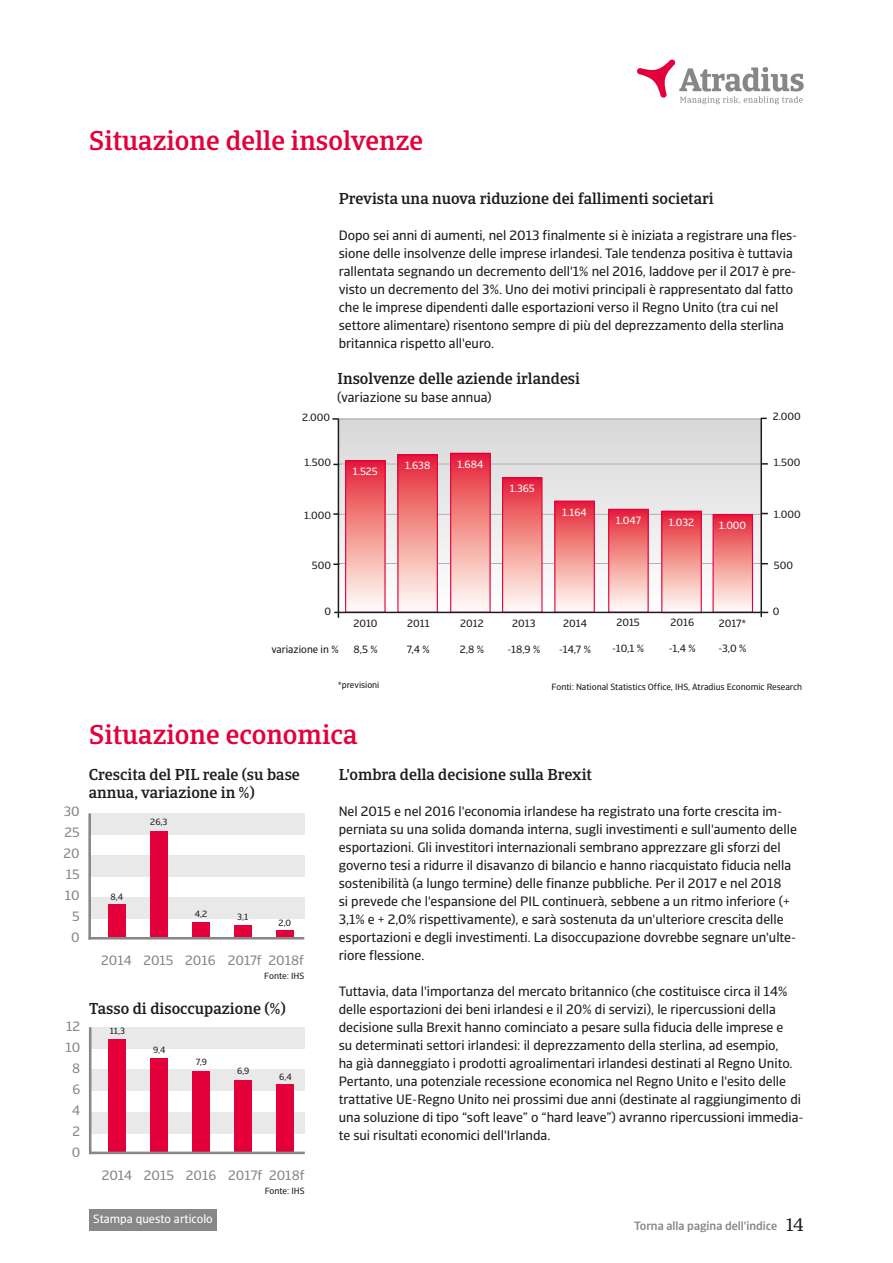
<style>
.page{position:relative;width:893px;height:1263px;background:#fff}
.page>*{position:absolute;margin:0;border:0;box-sizing:border-box;transform-origin:0 0}
.t1{font:500 27px "Catalana";color:#e4003a}
.t2{font:18px "Catalana";color:#1d1d1b}
.t3{font:500 15.75px/18px "Catalana";color:#1d1d1b}
.t4{font:13.5px/18px "Catalana Sans";color:#1d1d1b}
.t5{font:13.5px/21px "Catalana Sans";color:#878787;text-align:right}
.t6{font:500 12px "Catalana Sans";color:#878787}
.t7{font:12px "Catalana Sans";color:#fff}
.t8{font:10.5px "Catalana Sans";color:#1d1d1b}
.t9{font:10.5px "Catalana Sans";color:#fff}
.t10{font:9px "Catalana Sans";color:#1d1d1b}
</style>
<div class="page">
<div style="left:89px;top:813px;width:215px;height:21px;background:#e9e9e9"></div>
<div style="left:90px;top:1027px;width:215px;height:21px;background:#e9e9e9"></div>
<svg style="left:637px;top:60px;width:167px;height:44px"></svg>
<div style="left:89px;top:1210px;width:128px;height:21px;background:#878787"></div>
<div style="left:89px;top:855px;width:215px;height:21px;background:#e9e9e9"></div>
<div style="left:89px;top:897px;width:215px;height:21px;background:#e9e9e9"></div>
<hr style="left:88px;top:813px;width:3px;height:126px;background:#878787">
<div style="left:108px;top:905px;width:17px;height:33px;background:#e4003a"></div>
<div style="left:150px;top:831px;width:17px;height:107px;background:#e4003a"></div>
<div style="left:192px;top:922px;width:17px;height:16px;background:#e4003a"></div>
<div style="left:234px;top:925px;width:17px;height:13px;background:#e4003a"></div>
<div style="left:276px;top:930px;width:17px;height:8px;background:#e4003a"></div>
<hr style="left:88px;top:937px;width:216px;height:2px;background:#878787">
<div style="left:90px;top:1070px;width:215px;height:21px;background:#e9e9e9"></div>
<div style="left:90px;top:1112px;width:215px;height:21px;background:#e9e9e9"></div>
<hr style="left:89px;top:1027px;width:2px;height:127px;background:#878787">
<div style="left:109px;top:1040px;width:17px;height:113px;background:#e4003a"></div>
<div style="left:151px;top:1059px;width:17px;height:94px;background:#e4003a"></div>
<div style="left:193px;top:1071px;width:17px;height:82px;background:#e4003a"></div>
<div style="left:235px;top:1080px;width:17px;height:73px;background:#e4003a"></div>
<div style="left:277px;top:1085px;width:17px;height:68px;background:#e4003a"></div>
<hr style="left:89px;top:1151px;width:216px;height:3px;background:#878787">
<div style="left:338px;top:419px;width:424px;height:193px;background:linear-gradient(to bottom,#d7d7d7,#fffbfc)"></div>
<svg style="left:762px;top:463px;width:6px;height:2px"></svg>
<hr style="left:339px;top:464px;width:423px;height:1px;background:#b3b2b2">
<hr style="left:339px;top:419px;width:423px;height:1px;background:#b3b2b2">
<hr style="left:339px;top:514px;width:423px;height:1px;background:#b3b2b2">
<hr style="left:339px;top:563px;width:423px;height:1px;background:#b3b2b2">
<div style="left:451px;top:453px;width:39px;height:159px;background:linear-gradient(to bottom,#e52533,#fffff9)"></div>
<div style="left:450px;top:453px;width:41px;height:160px;border:1px solid #e4003a"></div>
<div style="left:503px;top:478px;width:39px;height:134px;background:linear-gradient(to bottom,#e52634,#fffff7)"></div>
<div style="left:502px;top:477px;width:40px;height:136px;border:1px solid #e4003a"></div>
<div style="left:555px;top:501px;width:39px;height:111px;background:linear-gradient(to bottom,#e52533,#fffff8)"></div>
<div style="left:554px;top:500px;width:41px;height:113px;border:1px solid #e4003a"></div>
<div style="left:713px;top:514px;width:39px;height:98px;background:linear-gradient(to bottom,#e52433,#fffff5)"></div>
<div style="left:712px;top:514px;width:41px;height:99px;border:1px solid #e4003a"></div>
<div style="left:346px;top:461px;width:39px;height:151px;background:linear-gradient(to bottom,#e52634,#fffff9)"></div>
<div style="left:345px;top:460px;width:41px;height:153px;border:1px solid #e4003a"></div>
<div style="left:398px;top:455px;width:39px;height:157px;background:linear-gradient(to bottom,#e52633,#fffff9)"></div>
<div style="left:397px;top:454px;width:41px;height:159px;border:1px solid #e4003a"></div>
<svg style="left:332px;top:418px;width:6px;height:2px"></svg>
<div style="left:609px;top:509px;width:39px;height:103px;background:linear-gradient(to bottom,#e52533,#fffff7)"></div>
<div style="left:608px;top:509px;width:41px;height:104px;border:1px solid #e4003a"></div>
<div style="left:662px;top:511px;width:39px;height:101px;background:linear-gradient(to bottom,#e52633,#fffff7)"></div>
<div style="left:661px;top:511px;width:41px;height:102px;border:1px solid #e4003a"></div>
<hr style="left:334px;top:612px;width:434px;height:1px;background:#1d1d1b">
<hr style="left:338px;top:419px;width:1px;height:199px;background:#1d1d1b">
<hr style="left:760px;top:419px;width:2px;height:198px;background:#1d1d1b">
<h1 class="t1" style="left:89px;top:124px;width:335px">Situazione delle insolvenze</h1>
<p class="t3" style="left:339px;top:189px;width:377px">Prevista una nuova riduzione dei fallimenti societari</p>
<p class="t4" style="left:339px;top:226px;width:460px">Dopo sei anni di aumenti, nel 2013 finalmente si è iniziata a registrare una fles&shy;sione delle insolvenze delle imprese irlandesi. Tale tendenza positiva è tuttavia rallentata segnando un decremento dell'1% nel 2016, laddove per il 2017 è pre&shy;visto un decremento del 3%. Uno dei motivi principali è rappresentato dal fatto che le imprese dipendenti dalle esportazioni verso il Regno Unito (tra cui nel settore alimentare) risentono sempre di più del deprezzamento della sterlina britannica rispetto all'euro.</p>
<p class="t3" style="left:337px;top:369px;width:244px">Insolvenze delle aziende irlandesi</p>
<p class="t4" style="left:337px;top:388px;width:156px">(variazione su base annua)</p>
<p class="t8" style="left:302px;top:411px;width:30px">2.000</p>
<p class="t8" style="left:773px;top:410px;width:30px">2.000</p>
<p class="t8" style="left:305px;top:456px;width:28px">1.500</p>
<p class="t8" style="left:774px;top:456px;width:28px">1.500</p>
<p class="t9" style="left:457px;top:457px;width:27px">1.684</p>
<p class="t9" style="left:405px;top:459px;width:27px">1.638</p>
<p class="t9" style="left:353px;top:465px;width:27px">1.525</p>
<p class="t9" style="left:510px;top:482px;width:27px">1.365</p>
<p class="t9" style="left:562px;top:506px;width:26px">1.164</p>
<p class="t8" style="left:304px;top:509px;width:29px">1.000</p>
<p class="t8" style="left:774px;top:508px;width:29px">1.000</p>
<p class="t9" style="left:616px;top:514px;width:27px">1.047</p>
<p class="t9" style="left:669px;top:516px;width:27px">1.032</p>
<p class="t9" style="left:719px;top:519px;width:29px">1.000</p>
<p class="t8" style="left:312px;top:559px;width:21px">500</p>
<p class="t8" style="left:774px;top:559px;width:21px">500</p>
<p class="t8" style="left:324px;top:605px;width:8px">0</p>
<p class="t8" style="left:271px;top:642px;width:69px">variazione in %</p>
<p class="t8" style="left:354px;top:617px;width:26px">2010</p>
<p class="t8" style="left:353px;top:642px;width:26px">8,5 %</p>
<p class="t8" style="left:407px;top:617px;width:24px">2011</p>
<p class="t8" style="left:407px;top:642px;width:24px">7,4 %</p>
<p class="t8" style="left:460px;top:617px;width:25px">2012</p>
<p class="t8" style="left:460px;top:642px;width:26px">2,8 %</p>
<p class="t8" style="left:512px;top:617px;width:25px">2013</p>
<p class="t8" style="left:508px;top:642px;width:34px">-18,9 %</p>
<p class="t8" style="left:563px;top:617px;width:25px">2014</p>
<p class="t8" style="left:559px;top:642px;width:33px">-14,7 %</p>
<p class="t8" style="left:616px;top:616px;width:25px">2015</p>
<p class="t8" style="left:670px;top:616px;width:25px">2016</p>
<p class="t8" style="left:612px;top:642px;width:33px">-10,1 %</p>
<p class="t8" style="left:669px;top:642px;width:28px">-1,4 %</p>
<p class="t8" style="left:719px;top:617px;width:29px">2017*</p>
<p class="t8" style="left:718px;top:642px;width:29px">-3,0 %</p>
<p class="t8" style="left:773px;top:605px;width:8px">0</p>
<p class="t10" style="left:338px;top:679px;width:43px">*previsioni</p>
<p class="t10" style="left:552px;top:681px;width:252px">Fonti: National Statistics Office, IHS, Atradius Economic Research</p>
<p class="t5" style="left:64px;top:801px;width:18px">30<br>25<br>20<br>15<br>10<br>5<br>0</p>
<p class="t5" style="left:65px;top:1016px;width:16px;text-align:center">12<br>10<br>8<br>6<br>4<br>2<br>0</p>
<h1 class="t1" style="left:89px;top:718px;width:270px">Situazione economica</h1>
<p class="t3" style="left:89px;top:765px;width:213px">Crescita del PIL reale (su base annua, variazione in %)</p>
<p class="t10" style="left:111px;top:892px;width:14px">8,4</p>
<p class="t10" style="left:150px;top:816px;width:19px">26,3</p>
<p class="t10" style="left:195px;top:908px;width:14px">4,2</p>
<p class="t10" style="left:237px;top:911px;width:13px">3,1</p>
<p class="t10" style="left:279px;top:917px;width:14px">2,0</p>
<p class="t5" style="left:101px;top:950px;width:204px">2014 2015 2016 2017f 2018f</p>
<p class="t10" style="left:264px;top:971px;width:41px">Fonte: IHS</p>
<p class="t3" style="left:89px;top:999px;width:198px">Tasso di disoccupazione (%)</p>
<p class="t10" style="left:110px;top:1025px;width:17px">11,3</p>
<p class="t10" style="left:153px;top:1044px;width:14px">9,4</p>
<p class="t10" style="left:196px;top:1056px;width:13px">7,9</p>
<p class="t10" style="left:237px;top:1066px;width:14px">6,9</p>
<p class="t10" style="left:279px;top:1071px;width:14px">6,4</p>
<p class="t5" style="left:102px;top:1165px;width:204px">2014 2015 2016 2017f 2018f</p>
<p class="t10" style="left:265px;top:1185px;width:41px">Fonte: IHS</p>
<p class="t7" style="left:93px;top:1212px;width:121px">Stampa questo articolo</p>
<p class="t3" style="left:339px;top:765px;width:255px">L'ombra della decisione sulla Brexit</p>
<p class="t4" style="left:339px;top:802px;width:460px">Nel 2015 e nel 2016 l'economia irlandese ha registrato una forte crescita im&shy;perniata su una solida domanda interna, sugli investimenti e sull'aumento delle esportazioni. Gli investitori internazionali sembrano apprezzare gli sforzi del governo tesi a ridurre il disavanzo di bilancio e hanno riacquistato fiducia nella sostenibilità (a lungo termine) delle finanze pubbliche. Per il 2017 e nel 2018<br>si prevede che l'espansione del PIL continuerà, sebbene a un ritmo inferiore (+ 3,1% e + 2,0% rispettivamente), e sarà sostenuta da un'ulteriore crescita delle esportazioni e degli investimenti. La disoccupazione dovrebbe segnare un'ulte&shy;riore flessione.</p>
<p class="t4" style="left:339px;top:982px;width:466px">Tuttavia, data l'importanza del mercato britannico (che costituisce circa il 14% delle esportazioni dei beni irlandesi e il 20% di servizi), le ripercussioni della decisione sulla Brexit hanno cominciato a pesare sulla fiducia delle imprese e<br>su determinati settori irlandesi: il deprezzamento della sterlina, ad esempio,<br>ha già danneggiato i prodotti agroalimentari irlandesi destinati al Regno Unito.<br>Pertanto, una potenziale recessione economica nel Regno Unito e l'esito delle trattative UE-Regno Unito nei prossimi due anni (destinate al raggiungimento di una soluzione di tipo “soft leave” o “hard leave”) avranno ripercussioni immedia&shy;te sui risultati economici dell'Irlanda.</p>
<p class="t6" style="left:634px;top:1218px;width:145px">Torna alla pagina dell'indice</p>
<h2 class="t2" style="left:786px;top:1214px;width:19px">14</h2>
</div>
